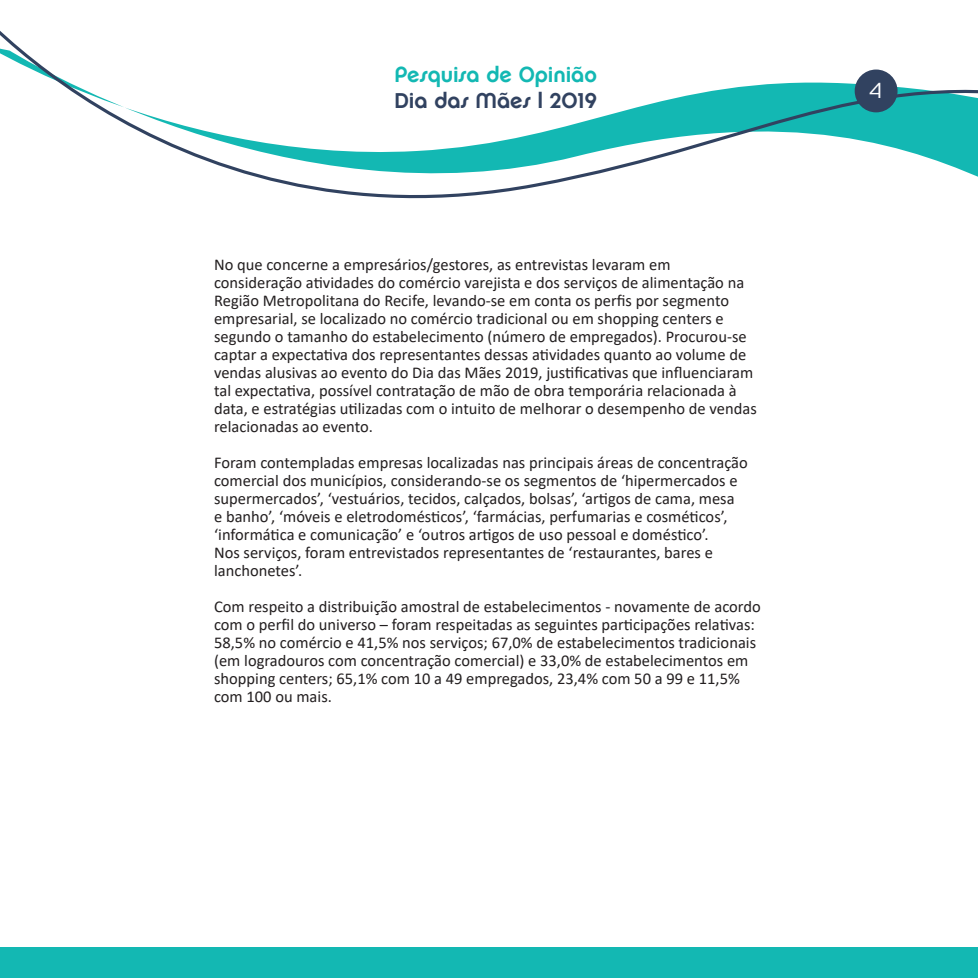
<style>
.page{position:relative;width:978px;height:978px;background:#fff}
.page>*{position:absolute;margin:0;border:0;box-sizing:border-box;transform-origin:0 0}
.t1{font:21.6px "Chalet New York Nineteen Seventy";letter-spacing:-.005em;color:#13b8b3}
.t2{font:21.6px "Chalet New York Nineteen Seventy";letter-spacing:-.005em;color:#314260}
.t3{font:21.6px "Comercio Sans";color:#fff}
.corpoParagrafo{font:16.5px/18px "Calibri";color:#231f20}
</style>
<div class="page">
<div style="left:0;top:947px;width:978px;height:31px;background:#13b8b3"></div>
<svg style="left:0;top:31px;width:978px;height:168px"></svg>
<div style="left:855px;top:70px;width:43px;height:42px;background:#314260;border-radius:50%"></div>
<h1 class="t1" style="left:394px;top:61px;width:204px">Pesquisa de Opinião</h1>
<h1 class="t2" style="left:394px;top:87px;width:204px">Dia das Mães | 2019</h1>
<p class="corpoParagrafo" style="left:214px;top:255px;width:544px">No que concerne a empresários/gestores, as entrevistas levaram em consideração atividades do comércio varejista e dos serviços de alimentação na Região Metropolitana do Recife, levando-se em conta os perfis por segmento empresarial, se localizado no comércio tradicional ou em shopping centers e segundo o tamanho do estabelecimento (número de empregados). Procurou-se captar a expectativa dos representantes dessas atividades quanto ao volume de vendas alusivas ao evento do Dia das Mães 2019, justificativas que influenciaram tal expectativa, possível contratação de mão de obra temporária relacionada à data, e estratégias utilizadas com o intuito de melhorar o desempenho de vendas relacionadas ao evento.</p>
<p class="corpoParagrafo" style="left:214px;top:453px;width:535px">Foram contempladas empresas localizadas nas principais áreas de concentração comercial dos municípios, considerando-se os segmentos de ‘hipermercados e supermercados’, ‘vestuários, tecidos, calçados, bolsas’, ‘artigos de cama, mesa<br>e banho’, ‘móveis e eletrodomésticos’, ‘farmácias, perfumarias e cosméticos’, ‘informática e comunicação’ e ‘outros artigos de uso pessoal e doméstico’.<br>Nos serviços, foram entrevistados representantes de ‘restaurantes, bares e lanchonetes’.</p>
<p class="corpoParagrafo" style="left:214px;top:597px;width:548px">Com respeito a distribuição amostral de estabelecimentos - novamente de acordo com o perfil do universo – foram respeitadas as seguintes participações relativas:<br>58,5% no comércio e 41,5% nos serviços; 67,0% de estabelecimentos tradicionais (em logradouros com concentração comercial) e 33,0% de estabelecimentos em shopping centers; 65,1% com 10 a 49 empregados, 23,4% com 50 a 99 e 11,5% com 100 ou mais.</p>
<h1 class="t3" style="left:868px;top:79px;width:16px">4</h1>
</div>
